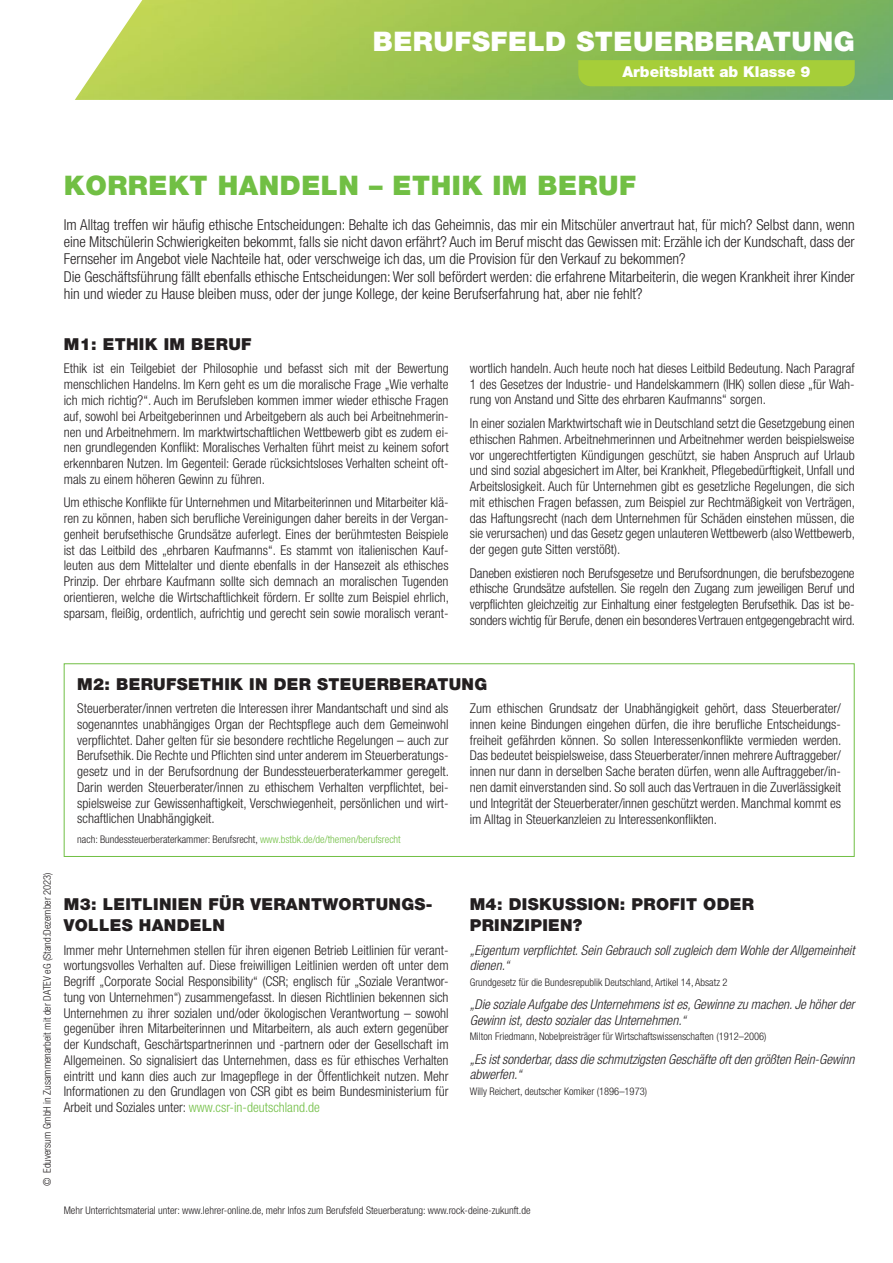
<style>
.page{position:relative;width:893px;height:1263px;background:#fff}
.page>*{position:absolute;margin:0;border:0;box-sizing:border-box;transform-origin:0 0}
.t1{font:900 27px "Helvetica Neue";letter-spacing:.02em;color:#71bf44}
.t2{font:900 27px "Helvetica Neue";letter-spacing:.02em;color:#fff}
.t3{font:900 16.5px/21px "Helvetica Neue";letter-spacing:.02em;color:#231f20}
.t4{font:300 condensed 15px/17.2px "Helvetica Neue";color:#231f20}
.t5{font:900 15px "Helvetica Neue";color:#fff}
.t6{font:300 condensed 13.5px/15.8px "Helvetica Neue";color:#231f20;text-align:justify}
.t7{font:italic 300 condensed 13.5px/15.8px "Helvetica Neue";color:#231f20}
.t8{font:300 condensed 10.5px "Helvetica Neue";color:#231f20}
.s1{color:#71bf44}
</style>
<div class="page">
<img style="left:75px;top:0;width:818px;height:100px">
<div style="left:578px;top:60px;width:277px;height:26px;background:#a6ce39"></div>
<div style="left:64px;top:663px;width:791px;height:194px;border:1px solid #71bf44"></div>
<h1 class="t2" style="left:373px;top:25px;width:483px">BERUFSFELD STEUERBERATUNG</h1>
<p class="t5" style="left:622px;top:62px;width:190px">Arbeitsblatt ab Klasse 9</p>
<h1 class="t1" style="left:64px;top:169px;width:574px">KORREKT HANDELN – ETHIK IM BERUF</h1>
<p class="t4" style="left:64px;top:216px;width:792px">Im Alltag treffen wir häufig ethische Entscheidungen: Behalte ich das Geheimnis, das mir ein Mitschüler anvertraut hat, für mich? Selbst dann, wenn eine Mitschülerin Schwierigkeiten bekommt, falls sie nicht davon erfährt? Auch im Beruf mischt das Gewissen mit: Erzähle ich der Kundschaft, dass der Fernseher im Angebot viele Nachteile hat, oder verschweige ich das, um die Provision für den Verkauf zu bekommen?<br>Die Geschäftsführung fällt ebenfalls ethische Entscheidungen: Wer soll befördert werden: die erfahrene Mitarbeiterin, die wegen Krankheit ihrer Kinder hin und wieder zu Hause bleiben muss, oder der junge Kollege, der keine Berufserfahrung hat, aber nie fehlt?</p>
<p class="t3" style="left:64px;top:333px;width:189px">M1: ETHIK IM BERUF</p>
<p class="t6" style="left:64px;top:361px;width:386px">Ethik ist ein Teilgebiet der Philosophie und befasst sich mit der Bewertung menschlichen Handelns. Im Kern geht es um die moralische Frage „Wie verhalte ich mich richtig?“. Auch im Berufsleben kommen immer wieder ethische Fragen auf, sowohl bei Arbeitgeberinnen und Arbeitgebern als auch bei Arbeitnehmerin&shy;nen und Arbeitnehmern. Im marktwirtschaftlichen Wettbewerb gibt es zudem ei&shy;nen grundlegenden Konflikt: Moralisches Verhalten führt meist zu keinem sofort erkennbaren Nutzen. Im Gegenteil: Gerade rücksichtsloses Verhalten scheint oft&shy;mals zu einem höheren Gewinn zu führen.</p>
<p class="t6" style="left:64px;top:495px;width:387px">Um ethische Konflikte für Unternehmen und Mitarbeiterinnen und Mitarbeiter klä&shy;ren zu können, haben sich berufliche Vereinigungen daher bereits in der Vergan&shy;genheit berufsethische Grundsätze auferlegt. Eines der berühmtesten Beispiele ist das Leitbild des „ehrbaren Kaufmanns“. Es stammt von italienischen Kauf&shy;leuten aus dem Mittelalter und diente ebenfalls in der Hansezeit als ethisches Prinzip. Der ehrbare Kaufmann sollte sich demnach an moralischen Tugenden orientieren, welche die Wirtschaftlichkeit fördern. Er sollte zum Beispiel ehrlich, sparsam, fleißig, ordentlich, aufrichtig und gerecht sein sowie moralisch verant-</p>
<p class="t6" style="left:470px;top:360px;width:386px">wortlich handeln. Auch heute noch hat dieses Leitbild Bedeutung. Nach Paragraf 1 des Gesetzes der Industrie- und Handelskammern (IHK) sollen diese „für Wah&shy;rung von Anstand und Sitte des ehrbaren Kaufmanns“ sorgen.</p>
<p class="t6" style="left:470px;top:415px;width:387px">In einer sozialen Marktwirtschaft wie in Deutschland setzt die Gesetzgebung einen ethischen Rahmen. Arbeitnehmerinnen und Arbeitnehmer werden beispielsweise vor ungerechtfertigten Kündigungen geschützt, sie haben Anspruch auf Urlaub und sind sozial abgesichert im Alter, bei Krankheit, Pflegebedürftigkeit, Unfall und Arbeitslosigkeit. Auch für Unternehmen gibt es gesetzliche Regelungen, die sich mit ethischen Fragen befassen, zum Beispiel zur Rechtmäßigkeit von Verträgen, das Haftungsrecht (nach dem Unternehmen für Schäden einstehen müssen, die sie verursachen) und das Gesetz gegen unlauteren Wettbewerb (also Wettbewerb, der gegen gute Sitten verstößt).</p>
<p class="t6" style="left:470px;top:565px;width:387px">Daneben existieren noch Berufsgesetze und Berufsordnungen, die berufsbezogene ethische Grundsätze aufstellen. Sie regeln den Zugang zum jeweiligen Beruf und verpflichten gleichzeitig zur Einhaltung einer festgelegten Berufsethik. Das ist be&shy;sonders wichtig für Berufe, denen ein besonderes Vertrauen entgegengebracht wird.</p>
<p class="t3" style="left:77px;top:673px;width:411px">M2: BERUFSETHIK IN DER STEUERBERATUNG</p>
<p class="t6" style="left:77px;top:700px;width:373px">Steuerberater/innen vertreten die Interessen ihrer Mandantschaft und sind als sogenanntes unabhängiges Organ der Rechtspflege auch dem Gemeinwohl verpflichtet. Daher gelten für sie besondere rechtliche Regelungen – auch zur Berufsethik. Die Rechte und Pflichten sind unter anderem im Steuerberatungs&shy;gesetz und in der Berufsordnung der Bundessteuerberaterkammer geregelt.<br>Darin werden Steuerberater/innen zu ethischem Verhalten verpflichtet, bei&shy;spielsweise zur Gewissenhaftigkeit, Verschwiegenheit, persönlichen und wirt&shy;schaftlichen Unabhängigkeit.</p>
<p class="t6" style="left:470px;top:700px;width:373px">Zum ethischen Grundsatz der Unabhängigkeit gehört, dass Steuerberater/ innen keine Bindungen eingehen dürfen, die ihre berufliche Entscheidungs&shy;freiheit gefährden können. So sollen Interessenkonflikte vermieden werden.<br>Das bedeutet beispielsweise, dass Steuerberater/innen mehrere Auftraggeber/ innen nur dann in derselben Sache beraten dürfen, wenn alle Auftraggeber/in&shy;nen damit einverstanden sind. So soll auch das Vertrauen in die Zuverlässigkeit und Integrität der Steuerberater/innen geschützt werden. Manchmal kommt es im Alltag in Steuerkanzleien zu Interessenkonflikten.</p>
<p class="t8" style="left:77px;top:834px;width:325px">nach: Bundessteuerberaterkammer: Berufsrecht, <span class="s1">www.bstbk.de/de/themen/berufsrecht</span></p>
<p class="t8" style="left:41px;top:1186px;width:316px;rotate:-90deg">© Eduversum GmbH in Zusammenarbeit mit der DATEV eG (Stand:Dezember 2023)</p>
<p class="t3" style="left:64px;top:893px;width:370px">M3: LEITLINIEN FÜR VERANTWORTUNGS-<br>VOLLES HANDELN</p>
<p class="t6" style="left:64px;top:942px;width:386px">Immer mehr Unternehmen stellen für ihren eigenen Betrieb Leitlinien für verant&shy;wortungsvolles Verhalten auf. Diese freiwilligen Leitlinien werden oft unter dem Begriff „Corporate Social Responsibility“ (CSR; englisch für „Soziale Verantwor&shy;tung von Unternehmen“) zusammengefasst. In diesen Richtlinien bekennen sich Unternehmen zu ihrer sozialen und/oder ökologischen Verantwortung – sowohl gegenüber ihren Mitarbeiterinnen und Mitarbeitern, als auch extern gegenüber der Kundschaft, Geschärtspartnerinnen und -partnern oder der Gesellschaft im Allgemeinen. So signalisiert das Unternehmen, dass es für ethisches Verhalten eintritt und kann dies auch zur Imagepflege in der Öffentlichkeit nutzen. Mehr Informationen zu den Grundlagen von CSR gibt es beim Bundesministerium für Arbeit und Soziales unter: <span class="s1">www.csr-in-deutschland.de</span></p>
<p class="t3" style="left:470px;top:893px;width:286px">M4: DISKUSSION: PROFIT ODER<br>PRINZIPIEN?</p>
<p class="t7" style="left:470px;top:942px;width:386px">„Eigentum verpflichtet. Sein Gebrauch soll zugleich dem Wohle der Allgemeinheit dienen.“</p>
<p class="t8" style="left:470px;top:976px;width:259px">Grundgesetz für die Bundesrepublik Deutschland, Artikel 14, Absatz 2</p>
<p class="t7" style="left:470px;top:996px;width:386px">„Die soziale Aufgabe des Unternehmens ist es, Gewinne zu machen. Je höher der<br>Gewinn ist, desto sozialer das Unternehmen.“</p>
<p class="t8" style="left:470px;top:1030px;width:298px">Milton Friedmann, Nobelpreisträger für Wirtschaftswissenschaften (1912–2006)</p>
<p class="t7" style="left:470px;top:1051px;width:386px">„Es ist sonderbar, dass die schmutzigsten Geschäfte oft den größten Rein-Gewinn abwerfen.“</p>
<p class="t8" style="left:470px;top:1085px;width:179px">Willy Reichert, deutscher Komiker (1896–1973)</p>
<p class="t8" style="left:64px;top:1204px;width:468px">Mehr Unterrichtsmaterial unter: www.lehrer-online.de, mehr Infos zum Berufsfeld Steuerberatung: www.rock-deine-zukunft.de</p>
</div>
